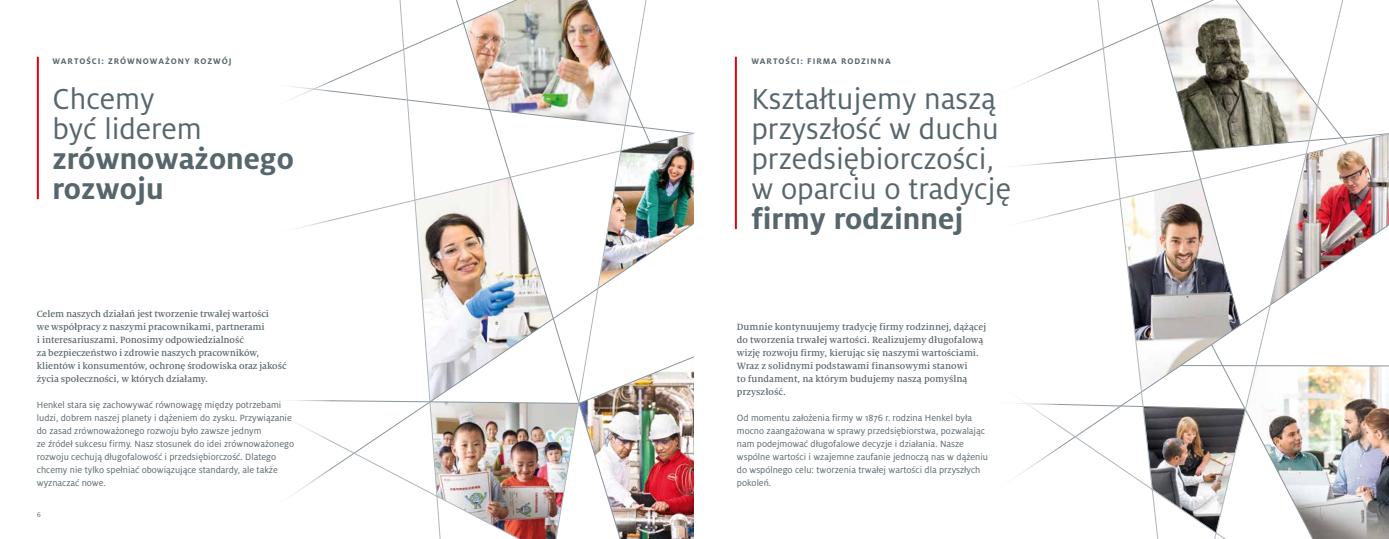
<style>
.page{position:relative;width:1389px;height:539px;background:#fff}
.page>*{position:absolute;margin:0;border:0;box-sizing:border-box;transform-origin:0 0}
.t1{font:32px/30px "Henkel Milo";color:#57666d}
.t2{font:700 32px/30px "Henkel Milo";color:#57666d}
.t3{font:10px/13px "Henkel Milo";color:#57666d}
.t4{font:500 10px/13px "Henkel Milo Serif";letter-spacing:-.01em;color:#57666d}
.t5{font:700 9px "Henkel Milo";letter-spacing:.11em;color:#57666d}
.t6{font:7.5px "Henkel Milo";color:#57666d}
</style>
<div class="page">
<img style="left:650px;top:513px;width:41px;height:26px">
<img style="left:650px;top:245px;width:41px;height:268px">
<img style="left:650px;top:131px;width:41px;height:114px">
<img style="left:330px;top:0;width:320px;height:539px">
<img style="left:1346px;top:246px;width:43px;height:267px">
<svg style="left:291px;top:353px;width:1098px;height:56px"></svg>
<img style="left:1346px;top:133px;width:43px;height:113px">
<img style="left:691px;top:0;width:655px;height:539px">
<div style="left:694px;top:0;width:365px;height:539px;background:#fff"></div>
<hr style="left:735px;top:57px;width:2px;height:172px;background:#e3000f">
<hr style="left:37px;top:57px;width:2px;height:142px;background:#e3000f">
<p class="t5" style="left:52px;top:56px;width:181px">WARTOŚCI: ZRÓWNOWAŻONY ROZWÓJ</p>
<h1 class="t1" style="left:52px;top:84px;width:151px">Chcemy być liderem</h1>
<h1 class="t2" style="left:52px;top:144px;width:243px">zrównoważonego rozwoju</h1>
<p class="t4" style="left:37px;top:307px;width:251px">Celem naszych działań jest tworzenie trwałej wartości<br>we współpracy z naszymi pracownikami, partnerami<br>i interesariuszami. Ponosimy odpowiedzialność<br>za bezpieczeństwo i zdrowie naszych pracowników, klientów i konsumentów, ochronę środowiska oraz jakość życia społeczności, w których działamy.</p>
<p class="t3" style="left:37px;top:398px;width:259px">Henkel stara się zachowywać równowagę między potrzebami ludzi, dobrem naszej planety i dążeniem do zysku. Przywiązanie do zasad zrównoważonego rozwoju było zawsze jednym<br>ze źródeł sukcesu firmy. Nasz stosunek do idei zrównoważonego rozwoju cechują długofalowość i przedsiębiorczość. Dlatego chcemy nie tylko spełniać obowiązujące standardy, ale także wyznaczać nowe.</p>
<p class="t6" style="left:37px;top:510px;width:6px">6</p>
<p class="t5" style="left:752px;top:56px;width:141px">WARTOŚCI: FIRMA RODZINNA</p>
<h1 class="t1" style="left:751px;top:84px;width:261px">Kształtujemy naszą przyszłość w duchu przedsiębiorczości, w oparciu o tradycję</h1>
<h1 class="t2" style="left:751px;top:204px;width:214px">firmy rodzinnej</h1>
<p class="t4" style="left:737px;top:320px;width:251px">Dumnie kontynuujemy tradycję firmy rodzinnej, dążącej do tworzenia trwałej wartości. Realizujemy długofalową wizję rozwoju firmy, kierując się naszymi wartościami.<br>Wraz z solidnymi podstawami finansowymi stanowi<br>to fundament, na którym budujemy naszą pomyślną przyszłość.</p>
<p class="t3" style="left:737px;top:411px;width:253px">Od momentu założenia firmy w 1876 r. rodzina Henkel była mocno zaangażowana w sprawy przedsiębiorstwa, pozwalając nam podejmować długofalowe decyzje i działania. Nasze wspólne wartości i wzajemne zaufanie jednoczą nas w dążeniu do wspólnego celu: tworzenia trwałej wartości dla przyszłych pokoleń.</p>
</div>
